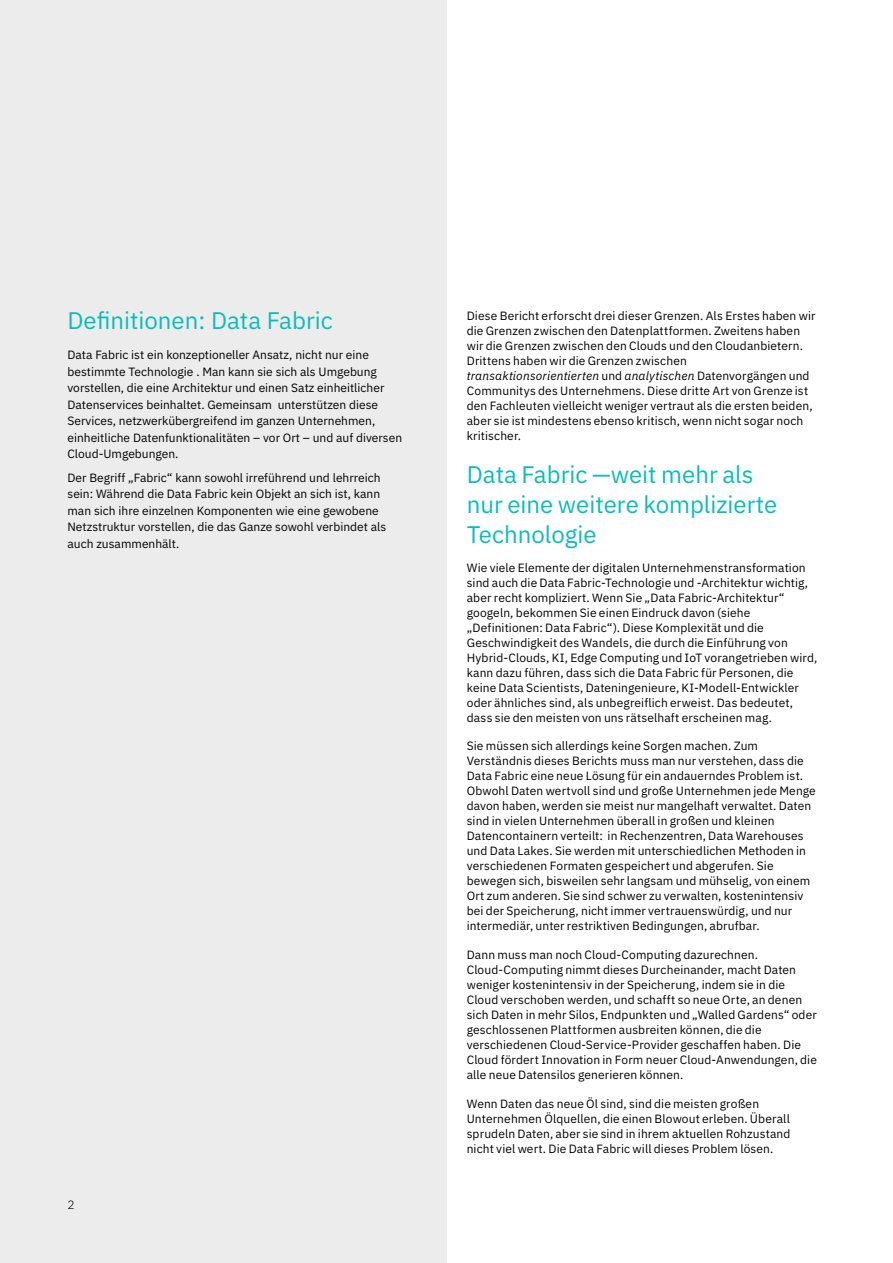
<style>
.page{position:relative;width:893px;height:1263px;background:#fff}
.page>*{position:absolute;margin:0;border:0;box-sizing:border-box;transform-origin:0 0}
.t1{font:24px/30px "IBM Plex Sans";color:#08bdba}
.t2{font:12px/15px "IBM Plex Sans";letter-spacing:.01em;color:#000}
.t3{font:300 12px "IBM Plex Sans";color:#000}
.s1{font-style:italic}
</style>
<div class="page">
<div style="left:0;top:0;width:446px;height:1263px;background:#ececec"></div>
<h1 class="t1" style="left:68px;top:304px;width:267px">Definitionen: Data Fabric</h1>
<p class="t2" style="left:68px;top:346px;width:336px;line-height:16.5px">Data Fabric ist ein konzeptioneller Ansatz, nicht nur eine bestimmte Technologie . Man kann sie sich als Umgebung vorstellen, die eine Architektur und einen Satz einheitlicher Datenservices beinhaltet. Gemeinsam unterstützen diese Services, netzwerkübergreifend im ganzen Unternehmen, einheitliche Datenfunktionalitäten – vor Ort – und auf diversen Cloud-Umgebungen.</p>
<p class="t2" style="left:68px;top:468px;width:320px;line-height:16.5px">Der Begriff „Fabric“ kann sowohl irreführend und lehrreich sein: Während die Data Fabric kein Objekt an sich ist, kann man sich ihre einzelnen Komponenten wie eine gewobene Netzstruktur vorstellen, die das Ganze sowohl verbindet als auch zusammenhält.</p>
<p class="t3" style="left:68px;top:1196px;width:9px">2</p>
<p class="t2" style="left:467px;top:307px;width:350px">Diese Bericht erforscht drei dieser Grenzen. Als Erstes haben wir die Grenzen zwischen den Datenplattformen. Zweitens haben wir die Grenzen zwischen den Clouds und den Cloudanbietern.<br>Drittens haben wir die Grenzen zwischen <span class="s1">transaktionsorientierten</span> und <span class="s1">analytischen</span> Datenvorgängen und Communitys des Unternehmens. Diese dritte Art von Grenze ist den Fachleuten vielleicht weniger vertraut als die ersten beiden, aber sie ist mindestens ebenso kritisch, wenn nicht sogar noch kritischer.</p>
<h1 class="t1" style="left:467px;top:458px;width:312px">Data Fabric —weit mehr als nur eine weitere komplizierte<br>Technologie</h1>
<p class="t2" style="left:467px;top:559px;width:352px">Wie viele Elemente der digitalen Unternehmenstransformation sind auch die Data Fabric-Technologie und -Architektur wichtig, aber recht kompliziert. Wenn Sie „Data Fabric-Architektur“ googeln, bekommen Sie einen Eindruck davon (siehe „Definitionen: Data Fabric“). Diese Komplexität und die Geschwindigkeit des Wandels, die durch die Einführung von Hybrid-Clouds, KI, Edge Computing und IoT vorangetrieben wird, kann dazu führen, dass sich die Data Fabric für Personen, die keine Data Scientists, Dateningenieure, KI-Modell-Entwickler oder ähnliches sind, als unbegreiflich erweist. Das bedeutet, dass sie den meisten von uns rätselhaft erscheinen mag.</p>
<p class="t2" style="left:467px;top:738px;width:351px">Sie müssen sich allerdings keine Sorgen machen. Zum Verständnis dieses Berichts muss man nur verstehen, dass die Data Fabric eine neue Lösung für ein andauerndes Problem ist.<br>Obwohl Daten wertvoll sind und große Unternehmen jede Menge davon haben, werden sie meist nur mangelhaft verwaltet. Daten sind in vielen Unternehmen überall in großen und kleinen Datencontainern verteilt: in Rechenzentren, Data Warehouses und Data Lakes. Sie werden mit unterschiedlichen Methoden in verschiedenen Formaten gespeichert und abgerufen. Sie bewegen sich, bisweilen sehr langsam und mühselig, von einem Ort zum anderen. Sie sind schwer zu verwalten, kostenintensiv bei der Speicherung, nicht immer vertrauenswürdig, und nur intermediär, unter restriktiven Bedingungen, abrufbar.</p>
<p class="t2" style="left:467px;top:946px;width:352px">Dann muss man noch Cloud-Computing dazurechnen.<br>Cloud-Computing nimmt dieses Durcheinander, macht Daten weniger kostenintensiv in der Speicherung, indem sie in die Cloud verschoben werden, und schafft so neue Orte, an denen sich Daten in mehr Silos, Endpunkten und „Walled Gardens“ oder geschlossenen Plattformen ausbreiten können, die die verschiedenen Cloud-Service-Provider geschaffen haben. Die Cloud fördert Innovation in Form neuer Cloud-Anwendungen, die alle neue Datensilos generieren können.</p>
<p class="t2" style="left:467px;top:1095px;width:325px">Wenn Daten das neue Öl sind, sind die meisten großen Unternehmen Ölquellen, die einen Blowout erleben. Überall sprudeln Daten, aber sie sind in ihrem aktuellen Rohzustand nicht viel wert. Die Data Fabric will dieses Problem lösen.</p>
</div>
